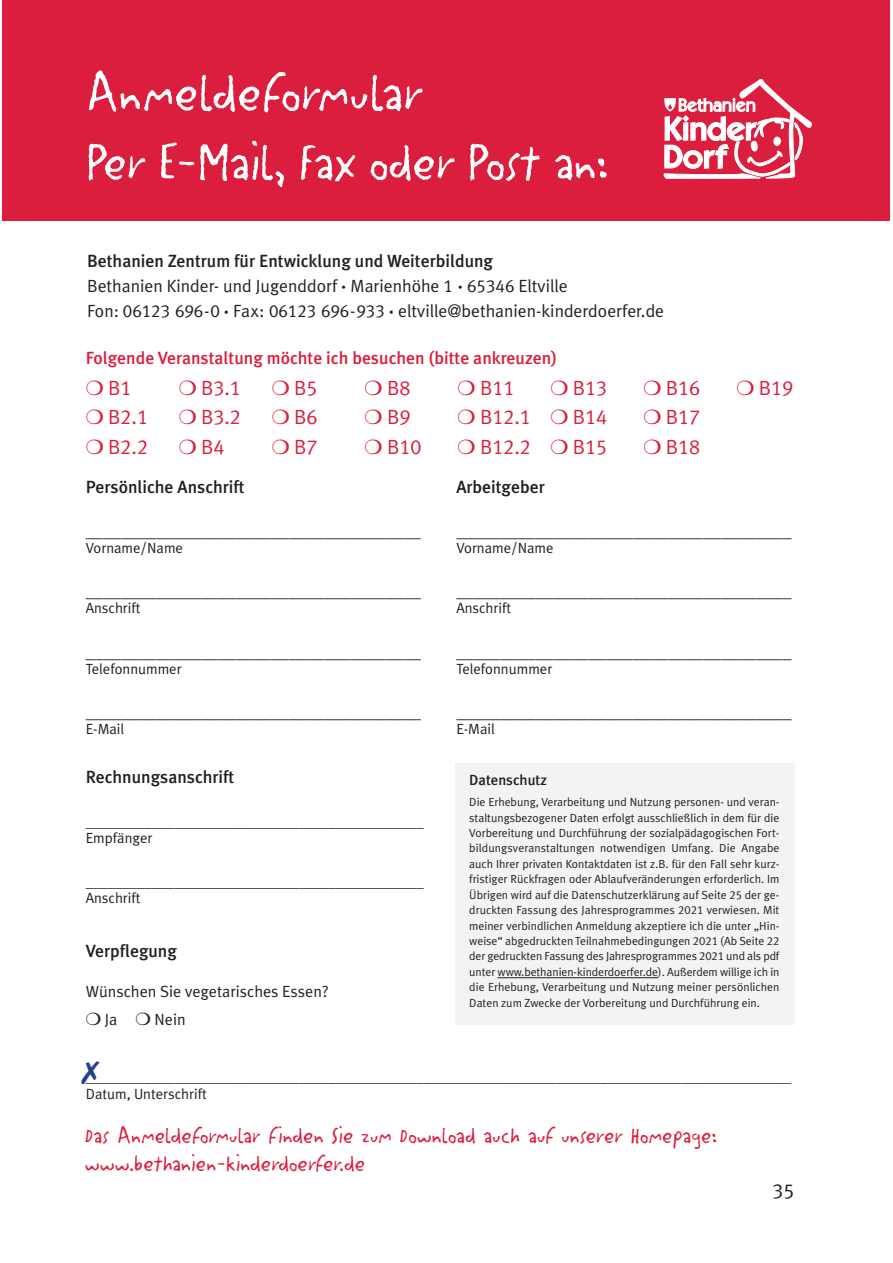
<style>
.page{position:relative;width:893px;height:1263px;background:#fff}
.page>*{position:absolute;margin:0;border:0;box-sizing:border-box;transform-origin:0 0}
.t1{font:58.8px "Litterbox ICG";letter-spacing:-.015em;color:#fff}
.t2{font:57.3px "Litterbox ICG";letter-spacing:-.025em;color:#fff}
.t3{font:25.05px/27.9px "Litterbox ICG";letter-spacing:-.015em;color:#db1e3d}
.t4{font:20.55px/29.4px "Meta Plus Normal Caps";color:#db1e3d}
.t5{font:20.55px/29.4px "Meta Plus Normal";color:#db1e3d;text-align:justify}
.t6{font:20.55px "Meta Plus Normal Caps";color:#231f20}
.t7{font:500 17.7px "Meta Plus";color:#231f20}
.t8{font:17.7px/25px "Meta Plus Normal";color:#231f20}
.t9{font:500 17.7px "Meta Plus";color:#db1e3d}
.t10{font:16.2px/27.9px "Meta Plus Normal";color:#231f20}
.t11{font:14.7px/16.2px "Meta Plus Normal";color:#231f20}
.t12{font:500 14.7px "Meta Plus";color:#231f20}
.t13{font:11.7px/15.5px "Meta Plus Normal";color:#231f20;text-align:justify}
.s1{font-family:"Meta Plus";font-weight:700}
.s2{font-family:"Meta Plus Normal Caps"}
.s3{font-family:"Meta Plus Normal"}
</style>
<div class="page">
<div style="left:2px;top:0;width:888px;height:221px;background:#db1e3d"></div>
<div style="left:455px;top:763px;width:339px;height:262px;background:#f2f3f4"></div>
<hr style="left:497px;top:977px;width:161px;height:1px;background:#231f20">
<svg style="left:664px;top:79px;width:147px;height:100px"></svg>
<h1 class="t1" style="left:86px;top:70px;width:340px">Anmeldeformular</h1>
<h2 class="t2" style="left:86px;top:140px;width:525px">Per E-Mail, Fax oder Post an:</h2>
<h3 class="t7" style="left:87px;top:253px;width:407px">Bethanien Zentrum für Entwicklung und Weiterbildung</h3>
<h3 class="t8" style="left:87px;top:274px;width:578px">Bethanien Kinder- und Jugenddorf <span class="s1">·</span> Marienhöhe <span class="s2">1</span> <span class="s1">·</span> <span class="s2">65346</span> Eltville<br>Fon: <span class="s2">06123 696-0</span> <span class="s1">·</span> Fax: <span class="s2">06123 696-933</span> <span class="s1">·</span> eltville@bethanien-kinderdoerfer.de</h3>
<h3 class="t9" style="left:86px;top:350px;width:473px">Folgende Veranstaltung möchte ich besuchen (bitte ankreuzen)</h3>
<h3 class="t5" style="left:86px;top:375px;width:47px">❍B<span class="s2">1</span></h3>
<h3 class="t4" style="left:86px;top:402px;width:64px">❍ <span class="s3">B</span>2.1 ❍ <span class="s3">B</span>2.2</h3>
<h3 class="t4" style="left:179px;top:373px;width:64px">❍ <span class="s3">B</span>3.1 ❍ <span class="s3">B</span>3.2</h3>
<h3 class="t5" style="left:179px;top:433px;width:47px">❍B<span class="s2">4</span></h3>
<h3 class="t5" style="left:272px;top:375px;width:47px">❍B<span class="s2">5 </span>❍B<span class="s2">6 </span>❍B<span class="s2">7</span></h3>
<h3 class="t5" style="left:365px;top:375px;width:47px">❍B<span class="s2">8 </span>❍B<span class="s2">9</span></h3>
<h3 class="t4" style="left:365px;top:432px;width:58px">❍ <span class="s3">B</span>10</h3>
<h3 class="t4" style="left:458px;top:373px;width:75px">❍ <span class="s3">B</span>11 ❍ <span class="s3">B</span>12.1 ❍ <span class="s3">B</span>12.2</h3>
<h3 class="t4" style="left:550px;top:373px;width:58px;text-align:justify">❍ <span class="s3">B</span>13 ❍ <span class="s3">B</span>14 ❍ <span class="s3">B</span>15</h3>
<h3 class="t4" style="left:643px;top:373px;width:58px;text-align:justify">❍ <span class="s3">B</span>16 ❍ <span class="s3">B</span>17 ❍ <span class="s3">B</span>18</h3>
<h3 class="t4" style="left:736px;top:373px;width:58px">❍ <span class="s3">B</span>19</h3>
<h3 class="t7" style="left:86px;top:479px;width:160px">Persönliche Anschrift</h3>
<h3 class="t7" style="left:456px;top:479px;width:90px">Arbeitgeber</h3>
<h3 class="t7" style="left:86px;top:523px;width:337px">______________________________________</h3>
<h3 class="t7" style="left:456px;top:523px;width:337px">______________________________________</h3>
<p class="t11" style="left:86px;top:541px;width:99px">Vorname/Name</p>
<p class="t11" style="left:456px;top:541px;width:99px">Vorname/Name</p>
<h3 class="t7" style="left:86px;top:584px;width:337px">______________________________________</h3>
<h3 class="t7" style="left:456px;top:584px;width:337px">______________________________________</h3>
<p class="t11" style="left:86px;top:601px;width:56px">Anschrift</p>
<p class="t11" style="left:456px;top:601px;width:56px">Anschrift</p>
<h3 class="t7" style="left:86px;top:644px;width:337px">______________________________________</h3>
<h3 class="t7" style="left:456px;top:644px;width:337px">______________________________________</h3>
<p class="t11" style="left:86px;top:662px;width:97px">Telefonnummer</p>
<p class="t11" style="left:456px;top:662px;width:97px">Telefonnummer</p>
<h3 class="t7" style="left:86px;top:704px;width:337px">______________________________________</h3>
<h3 class="t7" style="left:456px;top:704px;width:337px">______________________________________</h3>
<p class="t11" style="left:86px;top:722px;width:40px">E-Mail</p>
<p class="t11" style="left:456px;top:722px;width:40px">E-Mail</p>
<h3 class="t7" style="left:86px;top:769px;width:150px">Rechnungsanschrift</h3>
<p class="t12" style="left:469px;top:774px;width:79px">Datenschutz</p>
<p class="t13" style="left:469px;top:795px;width:312px">Die Erhebung, Verarbeitung und Nutzung personen- und veran&shy;staltungsbezogener Daten erfolgt ausschließlich in dem für die Vorbereitung und Durchführung der sozialpädagogischen Fort&shy;bildungsveranstaltungen notwendigen Umfang. Die Angabe auch Ihrer privaten Kontaktdaten ist z.B. für den Fall sehr kurz&shy;fristiger Rückfragen oder Ablaufveränderungen erforderlich. Im Übrigen wird auf die Datenschutzerklärung auf Seite <span class="s2">25</span> der ge&shy;druckten Fassung des Jahresprogrammes <span class="s2">2021</span> verwiesen. Mit meiner verbindlichen Anmeldung akzeptiere ich die unter „Hin&shy;weise“ abgedruckten Teilnahmebedingungen <span class="s2">2021</span> (Ab Seite <span class="s2">22 </span>der gedruckten Fassung des Jahresprogrammes <span class="s2">2021</span> und als pdf unter www.bethanien-kinderdoerfer.de). Außerdem willige ich in die Erhebung, Verarbeitung und Nutzung meiner persönlichen Daten zum Zwecke der Vorbereitung und Durchführung ein.</p>
<p class="t11" style="left:86px;top:815px;width:340px">______________________________________________<br>Empfänger</p>
<p class="t11" style="left:86px;top:875px;width:340px">______________________________________________<br>Anschrift</p>
<h3 class="t7" style="left:86px;top:944px;width:93px">Verpflegung</h3>
<h3 class="t10" style="left:86px;top:979px;width:245px">Wünschen Sie vegetarisches Essen? ❍ Ja ❍ Nein</h3>
<p class="t11" style="left:86px;top:1070px;width:707px">________________________________________________________________________________________________<br>Datum, Unterschrift</p>
<h3 class="t3" style="left:84px;top:1123px;width:634px">Das Anmeldeformular finden Sie zum Download auch auf unserer Homepage: www.bethanien-kinderdoerfer.de</h3>
<h3 class="t6" style="left:772px;top:1179px;width:24px">35</h3>
</div>
